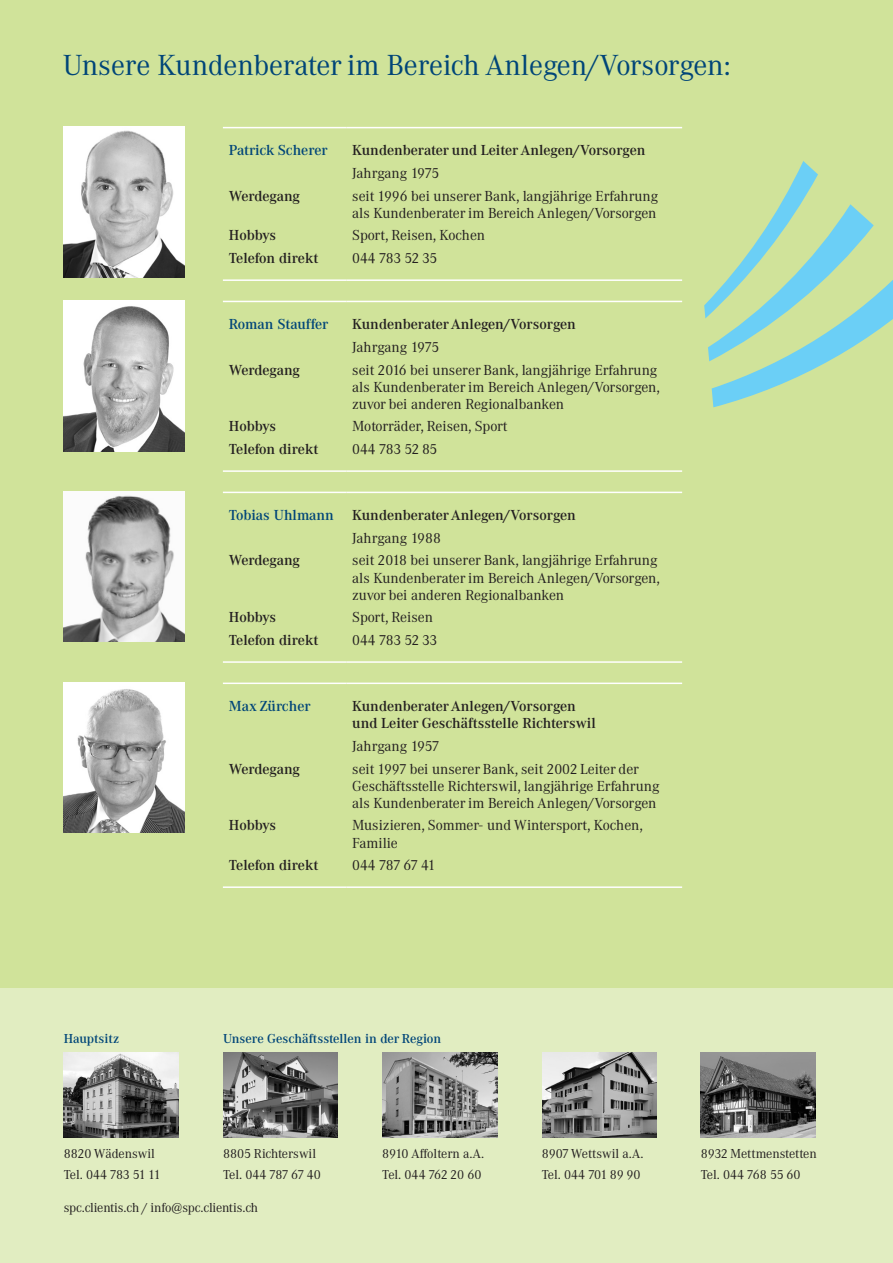
<style>
.page{position:relative;width:893px;height:1263px;background:#d0e39a}
.page>*{position:absolute;margin:0;border:0;box-sizing:border-box;transform-origin:0 0}
.t1{font:28.5px "Corporate ABQ";color:#004578}
.t2{font:14.25px/17.1px "Corporate ABQ";color:#231f20}
.t3{font:500 14.25px/17.1px "Corporate ABQ";color:#231f20}
.t4{font:500 14.25px "Corporate ABQ";color:#004578}
.t5{font:14.25px "Corporate ABQ";letter-spacing:-.025em;color:#231f20}
.t6{font:14.25px "Corporate ABQ";letter-spacing:-.02em;color:#231f20}
.t7{font:14.25px "Corporate ABQ";letter-spacing:-.055em;color:#231f20}
.t8{font:12.75px "Corporate ABQ";color:#231f20}
.t9{font:500 12.75px "Corporate ABQ";color:#004578}
.t10{font:12.75px "Corporate ABQ";letter-spacing:-.04em;color:#231f20}
.t11{font:12.75px "Corporate ABQ";letter-spacing:-.025em;color:#231f20}
</style>
<div class="page">
<div style="left:0;top:988px;width:893px;height:275px;background:#e1edc1"></div>
<svg style="left:704px;top:161px;width:189px;height:246px"></svg>
<hr style="left:223px;top:492px;width:123px;height:1px;background:#fff">
<hr style="left:346px;top:492px;width:336px;height:1px;background:#fff">
<hr style="left:223px;top:661px;width:123px;height:2px;background:#fff">
<hr style="left:346px;top:661px;width:336px;height:2px;background:#fff">
<hr style="left:223px;top:682px;width:123px;height:2px;background:#fff">
<hr style="left:346px;top:682px;width:336px;height:2px;background:#fff">
<hr style="left:223px;top:127px;width:123px;height:1px;background:#fff">
<hr style="left:346px;top:127px;width:336px;height:1px;background:#fff">
<hr style="left:223px;top:279px;width:123px;height:2px;background:#fff">
<hr style="left:346px;top:279px;width:336px;height:2px;background:#fff">
<hr style="left:223px;top:301px;width:123px;height:1px;background:#fff">
<hr style="left:346px;top:301px;width:336px;height:1px;background:#fff">
<hr style="left:223px;top:470px;width:123px;height:2px;background:#fff">
<hr style="left:346px;top:470px;width:336px;height:2px;background:#fff">
<hr style="left:223px;top:886px;width:123px;height:2px;background:#fff">
<hr style="left:346px;top:886px;width:336px;height:2px;background:#fff">
<img style="left:701px;top:1052px;width:114px;height:85px">
<img style="left:64px;top:1052px;width:115px;height:85px">
<img style="left:223px;top:1052px;width:115px;height:85px">
<img style="left:383px;top:1052px;width:114px;height:85px">
<img style="left:542px;top:1052px;width:115px;height:85px">
<img style="left:64px;top:127px;width:120px;height:150px">
<img style="left:64px;top:301px;width:120px;height:150px">
<img style="left:64px;top:491px;width:120px;height:151px">
<img style="left:64px;top:682px;width:120px;height:151px">
<p class="t1" style="left:63px;top:48px;width:669px">Unsere Kundenberater im Bereich Anlegen/Vorsorgen:</p>
<p class="t4" style="left:229px;top:142px;width:100px">Patrick Scherer</p>
<p class="t3" style="left:352px;top:142px;width:295px">Kundenberater und Leiter Anlegen/Vorsorgen</p>
<p class="t2" style="left:352px;top:165px;width:89px">Jahrgang 1975</p>
<p class="t3" style="left:229px;top:187px;width:73px">Werdegang</p>
<p class="t2" style="left:352px;top:187px;width:308px">seit 1996 bei unserer Bank, langjährige Erfahrung als Kundenberater im Bereich Anlegen/Vorsorgen</p>
<p class="t3" style="left:229px;top:227px;width:49px">Hobbys</p>
<p class="t2" style="left:352px;top:227px;width:134px">Sport, Reisen, Kochen</p>
<p class="t3" style="left:229px;top:250px;width:91px">Telefon direkt</p>
<p class="t5" style="left:352px;top:250px;width:87px">044 783 52 35</p>
<p class="t4" style="left:229px;top:316px;width:101px">Roman Stauffer</p>
<p class="t3" style="left:352px;top:316px;width:225px">Kundenberater Anlegen/Vorsorgen</p>
<p class="t2" style="left:352px;top:338px;width:89px">Jahrgang 1975</p>
<p class="t3" style="left:229px;top:361px;width:73px">Werdegang</p>
<p class="t2" style="left:352px;top:361px;width:309px">seit 2016 bei unserer Bank, langjährige Erfahrung als Kundenberater im Bereich Anlegen/Vorsorgen, zuvor bei anderen Regionalbanken</p>
<p class="t3" style="left:229px;top:418px;width:49px">Hobbys</p>
<p class="t2" style="left:352px;top:418px;width:157px">Motorräder, Reisen, Sport</p>
<p class="t3" style="left:229px;top:441px;width:91px">Telefon direkt</p>
<p class="t6" style="left:352px;top:441px;width:87px">044 783 52 85</p>
<p class="t4" style="left:229px;top:507px;width:107px">Tobias Uhlmann</p>
<p class="t3" style="left:352px;top:507px;width:225px">Kundenberater Anlegen/Vorsorgen</p>
<p class="t2" style="left:352px;top:529px;width:90px">Jahrgang 1988</p>
<p class="t3" style="left:229px;top:552px;width:73px">Werdegang</p>
<p class="t2" style="left:352px;top:552px;width:309px">seit 2018 bei unserer Bank, langjährige Erfahrung als Kundenberater im Bereich Anlegen/Vorsorgen, zuvor bei anderen Regionalbanken</p>
<p class="t3" style="left:229px;top:609px;width:49px">Hobbys</p>
<p class="t2" style="left:352px;top:609px;width:82px">Sport, Reisen</p>
<p class="t3" style="left:229px;top:632px;width:91px">Telefon direkt</p>
<p class="t5" style="left:352px;top:632px;width:87px">044 783 52 33</p>
<p class="t4" style="left:229px;top:698px;width:83px">Max Zürcher</p>
<p class="t3" style="left:352px;top:697px;width:245px">Kundenberater Anlegen/Vorsorgen und Leiter Geschäftsstelle Richterswil</p>
<p class="t2" style="left:352px;top:737px;width:89px">Jahrgang 1957</p>
<p class="t3" style="left:229px;top:760px;width:73px">Werdegang</p>
<p class="t2" style="left:352px;top:760px;width:309px">seit 1997 bei unserer Bank, seit 2002 Leiter der<br>Geschäftsstelle Richterswil, langjährige Erfahrung als Kundenberater im Bereich Anlegen/Vorsorgen</p>
<p class="t3" style="left:229px;top:817px;width:49px">Hobbys</p>
<p class="t2" style="left:352px;top:817px;width:292px">Musizieren, Sommer- und Wintersport, Kochen,<br>Familie</p>
<p class="t3" style="left:229px;top:857px;width:91px">Telefon direkt</p>
<p class="t7" style="left:352px;top:857px;width:85px">044 787 67 41</p>
<p class="t9" style="left:64px;top:1031px;width:57px">Hauptsitz</p>
<p class="t9" style="left:223px;top:1031px;width:220px">Unsere Geschäftsstellen in der Region</p>
<p class="t8" style="left:64px;top:1146px;width:93px">8820 Wädenswil</p>
<p class="t10" style="left:64px;top:1167px;width:99px">Tel. 044 783 51 11</p>
<p class="t8" style="left:223px;top:1146px;width:95px">8805 Richterswil</p>
<p class="t11" style="left:223px;top:1167px;width:99px">Tel. 044 787 67 40</p>
<p class="t8" style="left:64px;top:1200px;width:196px">spc.clientis.ch / info@spc.clientis.ch</p>
<p class="t8" style="left:382px;top:1146px;width:103px">8910 Affoltern a.A.</p>
<p class="t8" style="left:382px;top:1167px;width:101px">Tel. 044 762 20 60</p>
<p class="t8" style="left:542px;top:1146px;width:103px">8907 Wettswil a.A.</p>
<p class="t8" style="left:542px;top:1167px;width:100px">Tel. 044 701 89 90</p>
<p class="t8" style="left:701px;top:1146px;width:118px">8932 Mettmenstetten</p>
<p class="t8" style="left:701px;top:1167px;width:101px">Tel. 044 768 55 60</p>
</div>
